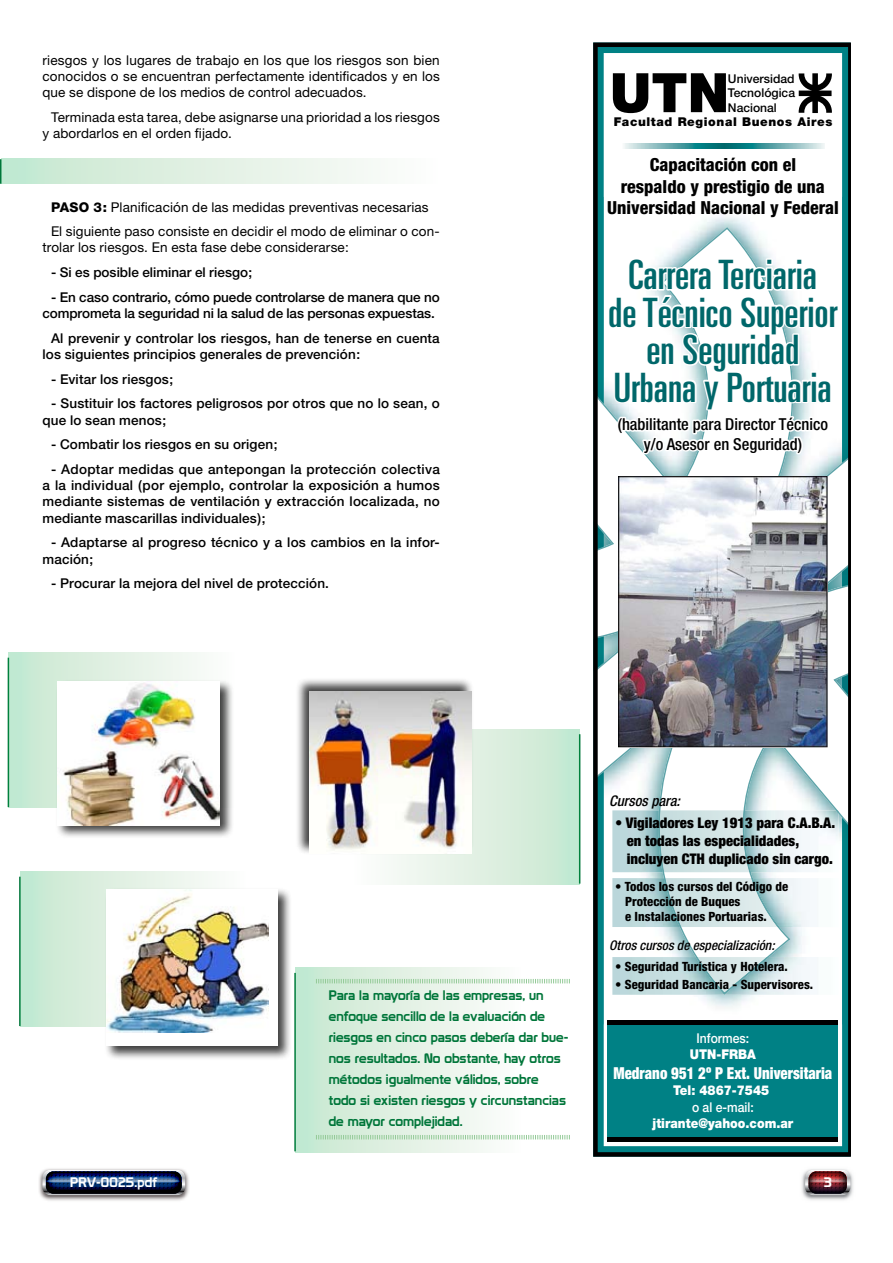
<style>
.page{position:relative;width:893px;height:1263px;background:#fff}
.page>*{position:absolute;margin:0;border:0;box-sizing:border-box;transform-origin:0 0}
.t1{font:ultra-condensed 40.5px/37.5px "Univers";color:#00676a;text-align:center;scale:1.05 1}
.t2{font:800 condensed 18px/21.6px "Helvetica Neue";color:#000;text-align:center}
.t3{font:500 condensed 16.5px/19.8px "Helvetica Neue";color:#000;text-align:center}
.t4{font:900 condensed 16.5px "Helvetica Neue";color:#fff;scale:.9 1}
.t5{font:900 condensed 14.7px/17.5px "Helvetica Neue";color:#000}
.t6{font:italic 500 condensed 14.7px "Helvetica Neue";color:#000}
.t7{font:500 13.5px/16.2px "Helvetica Neue";letter-spacing:.01em;color:#000}
.t8{font:13.5px/16.2px "Helvetica Neue";letter-spacing:.01em;color:#000}
.t9{font:13.5px/21px "Prototype";color:#00763a}
.t10{font:500 13.5px/16.2px "Helvetica Neue";letter-spacing:-.01em;color:#000}
.t11{font:900 13.5px "Helvetica Neue";color:#fff;scale:.9 1}
.t12{font:500 13.5px "Helvetica Neue";color:#fff;scale:.9 1}
.t13{font:13.5px "Prototype";letter-spacing:.01em;color:#fff}
.t14{font:italic 500 condensed 13.35px "Helvetica Neue";color:#000}
.t15{font:800 condensed 12.75px/15.3px "Helvetica Neue";color:#000}
.t16{font:500 12.15px/14.5px "Helvetica Neue";color:#000;text-align:justify}
.t17{font:900 12.15px "Helvetica Neue";letter-spacing:.05em;color:#000}
.s1{font-weight:800}
</style>
<div class="page">
<img style="left:39px;top:1168px;width:150px;height:33px">
<svg style="left:42px;top:1170px;width:143px;height:25px"></svg>
<img style="left:801px;top:1169px;width:52px;height:31px">
<svg style="left:805px;top:1170px;width:45px;height:25px"></svg>
<img style="left:808px;top:1171px;width:39px;height:23px">
<img style="left:46px;top:1171px;width:136px;height:23px">
<svg style="left:593px;top:43px;width:257px;height:1114px"></svg>
<svg style="left:799px;top:73px;width:33px;height:40px"></svg>
<svg style="left:613px;top:73px;width:113px;height:40px"></svg>
<svg style="left:608px;top:258px;width:231px;height:152px"></svg>
<svg style="left:617px;top:416px;width:212px;height:38px"></svg>
<div style="left:607px;top:1024px;width:231px;height:113px;background:#008185"></div>
<hr style="left:607px;top:1020px;width:231px;height:4px;background:#000">
<div style="left:607px;top:1137px;width:231px;height:5px;background:#000"></div>
<svg style="left:621px;top:144px;width:204px;height:4px"></svg>
<img style="left:612px;top:810px;width:46px;height:62px">
<svg style="left:658px;top:810px;width:180px;height:62px"></svg>
<img style="left:612px;top:878px;width:226px;height:49px">
<svg style="left:664px;top:878px;width:115px;height:49px"></svg>
<img style="left:612px;top:957px;width:226px;height:38px">
<svg style="left:696px;top:957px;width:73px;height:37px"></svg>
<img style="left:619px;top:476px;width:208px;height:272px">
<hr style="left:579px;top:734px;width:1px;height:150px;background:#00763a">
<div style="left:353px;top:729px;width:226px;height:155px;background:linear-gradient(to right,#fffdfc,#c6e7d0)"></div>
<div style="left:295px;top:677px;width:186px;height:185px;background:#000;opacity:.75"></div>
<img style="left:309px;top:691px;width:162px;height:162px">
<hr style="left:0;top:159px;width:2px;height:25px;background:#00763a">
<div style="left:2px;top:158px;width:437px;height:26px;background:linear-gradient(to right,#c5e7cf,#fffdfc)"></div>
<hr style="left:8px;top:658px;width:1px;height:149px;background:#00763a">
<div style="left:9px;top:653px;width:226px;height:155px;background:linear-gradient(to right,#c5e7cf,#fffdfc)"></div>
<div style="left:56px;top:679px;width:194px;height:166px;background:#000;opacity:.75"></div>
<img style="left:58px;top:681px;width:162px;height:144px">
<hr style="left:19px;top:877px;width:2px;height:149px;background:#00763a">
<div style="left:20px;top:872px;width:227px;height:155px;background:linear-gradient(to right,#c5e7cf,#fffdfc)"></div>
<div style="left:104px;top:887px;width:194px;height:180px;background:#000;opacity:.75"></div>
<div style="left:106px;top:890px;width:172px;height:156px;background:#fff"></div>
<img style="left:106px;top:890px;width:162px;height:142px">
<hr style="left:294px;top:973px;width:2px;height:178px;background:#00763a">
<div style="left:295px;top:967px;width:227px;height:185px;background:linear-gradient(to right,#c5e7cf,#fffcfb)"></div>
<svg style="left:316px;top:979px;width:254px;height:4px"></svg>
<svg style="left:316px;top:1135px;width:254px;height:4px"></svg>
<p class="t8" style="left:43px;top:52px;width:399px;text-align:justify">riesgos y los lugares de trabajo en los que los riesgos son bien conocidos o se encuentran perfectamente identificados y en los que se dispone de los medios de control adecuados.</p>
<p class="t8" style="left:43px;top:109px;width:399px;text-indent:9px">Terminada esta tarea, debe asignarse una prioridad a los riesgos y abordarlos en el orden fijado.</p>
<p class="t8" style="left:51px;top:194px;width:390px;line-height:24.8px"><span class="s1">PASO 3:</span> Planificación de las medidas preventivas necesarias<br>El siguiente paso consiste en decidir el modo de eliminar o con-</p>
<p class="t8" style="left:43px;top:239px;width:308px">trolar los riesgos. En esta fase debe considerarse:</p>
<p class="t7" style="left:51px;top:264px;width:203px">- Si es posible eliminar el riesgo;</p>
<p class="t10" style="left:43px;top:289px;width:399px;text-indent:9px">- En caso contrario, cómo puede controlarse de manera que no comprometa la seguridad ni la salud de las personas expuestas.</p>
<p class="t7" style="left:43px;top:330px;width:399px;text-indent:9px">Al prevenir y controlar los riesgos, han de tenerse en cuenta los siguientes principios generales de prevención:</p>
<p class="t7" style="left:51px;top:371px;width:124px">- Evitar los riesgos;</p>
<p class="t7" style="left:43px;top:395px;width:399px;text-indent:9px">- Sustituir los factores peligrosos por otros que no lo sean, o que lo sean menos;</p>
<p class="t7" style="left:51px;top:436px;width:228px">- Combatir los riesgos en su origen;</p>
<p class="t7" style="left:43px;top:461px;width:399px;text-align:justify;text-indent:9px">- Adoptar medidas que antepongan la protección colectiva a la individual (por ejemplo, controlar la exposición a humos mediante sistemas de ventilación y extracción localizada, no mediante mascarillas individuales);</p>
<p class="t7" style="left:43px;top:534px;width:399px;text-indent:9px">- Adaptarse al progreso técnico y a los cambios en la infor&shy;mación;</p>
<p class="t7" style="left:51px;top:575px;width:279px">- Procurar la mejora del nivel de protección.</p>
<p class="t16" style="left:728px;top:71px;width:69px">Universidad Tecnológica Nacional</p>
<p class="t17" style="left:614px;top:114px;width:220px">Facultad Regional Buenos Aires</p>
<h2 class="t2" style="left:607px;top:153px;width:233px">Capacitación con el<br>respaldo y prestigio de una<br>Universidad Nacional y Federal</h2>
<h1 class="t1" style="left:608px;top:256px;width:220px">Carrera Terciaria<br>de Técnico Superior en Seguridad<br>Urbana y Portuaria</h1>
<p class="t3" style="left:618px;top:414px;width:212px">(habilitante para Director Técnico y/o Asesor en Seguridad)</p>
<p class="t9" style="left:329px;top:985px;width:241px">Para la mayoría de las empresas, un enfoque sencillo de la evaluación de riesgos en cinco pasos debería dar bue&shy;nos resultados. No obstante, hay otros métodos igualmente válidos, sobre todo si existen riesgos y circunstancias de mayor complejidad.</p>
<p class="t6" style="left:609px;top:792px;width:72px">Cursos para:</p>
<p class="t5" style="left:627px;top:814px;width:210px;text-indent:-11px">• Vigiladores Ley 1913 para C.A.B.A. en todas las especialidades, incluyen CTH duplicado sin cargo.</p>
<p class="t15" style="left:625px;top:878px;width:164px;text-indent:-10px">• Todos los cursos del Código de<br>Protección de Buques<br>e Instalaciones Portuarias.</p>
<p class="t14" style="left:609px;top:938px;width:167px">Otros cursos de especialización:</p>
<p class="t15" style="left:615px;top:958px;width:174px">• Seguridad Turística y Hotelera.</p>
<p class="t15" style="left:615px;top:976px;width:200px">• Seguridad Bancaria - Supervisores.</p>
<p class="t12" style="left:697px;top:1030px;width:60px">Informes:</p>
<p class="t11" style="left:690px;top:1046px;width:75px">UTN-FRBA</p>
<p class="t4" style="left:613px;top:1063px;width:245px">Medrano 951 2º P Ext. Universitaria</p>
<p class="t11" style="left:673px;top:1082px;width:108px">Tel: 4867-7545</p>
<p class="t12" style="left:692px;top:1099px;width:70px">o al e-mail:</p>
<p class="t11" style="left:652px;top:1115px;width:158px">jtirante@yahoo.com.ar</p>
<p class="t13" style="left:70px;top:1174px;width:89px">PRV-0025.pdf</p>
<p class="t13" style="left:824px;top:1174px;width:10px">3</p>
</div>
